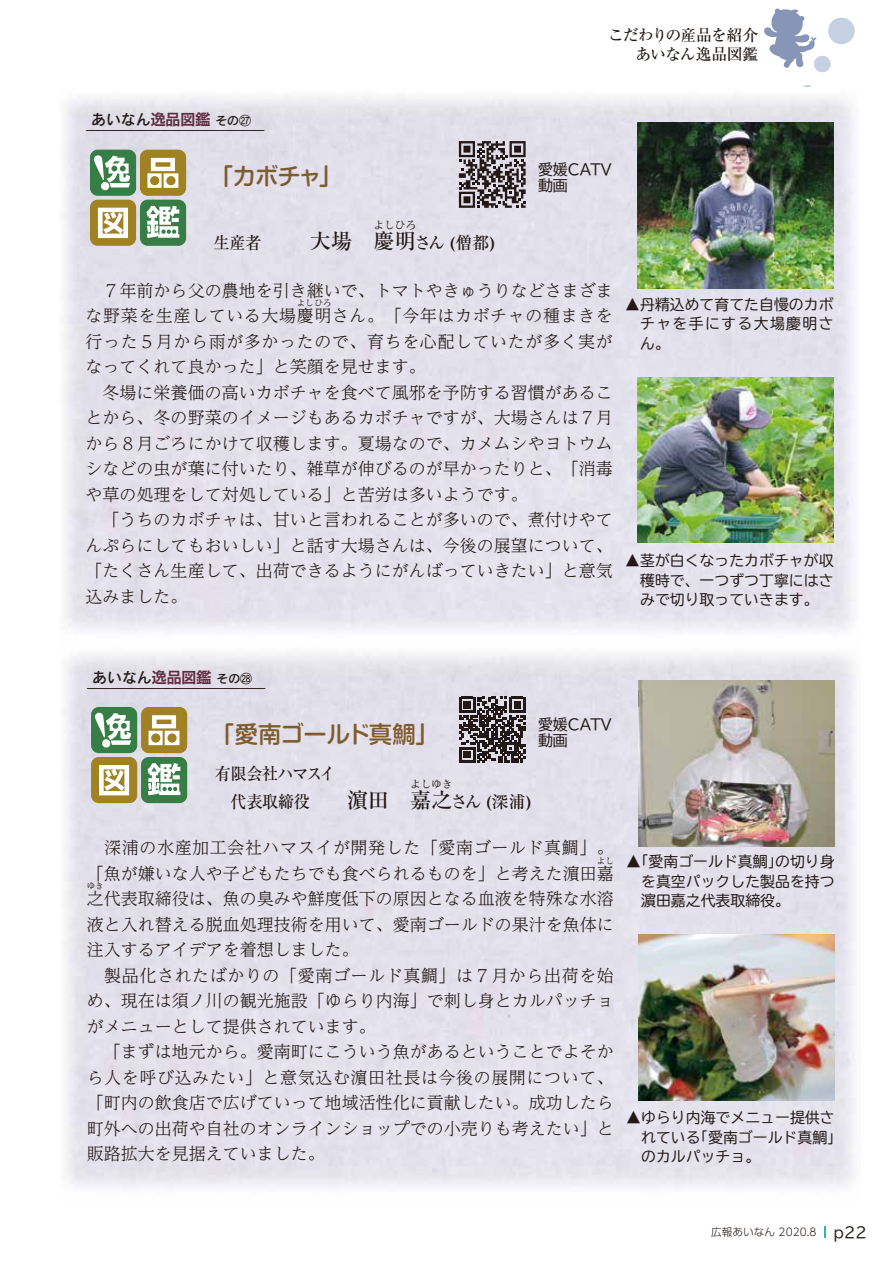
<style>
.page{position:relative;width:893px;height:1263px;background:#fff}
.page>*{position:absolute;margin:0;border:0;box-sizing:border-box;transform-origin:0 0}
.t1{font:500 23.4px "Shin M Go Pro";letter-spacing:-.02em;color:#7f5b2e}
.t2{font:500 23.4px "Shin M Go Pro";letter-spacing:-.04em;color:#7f5b2e}
.t3{font:500 21.3px "Ryumin Pro";color:#221815}
.t4{font:500 19.2px "Ryumin Pro";color:#221815}
.t5{font:300 16.95px/25.5px "UD Reimin Pr 6 N";color:#221815}
.t6{font:500 16.95px/27.8px "Ryumin Pro";letter-spacing:-.02em;color:#221815;scale:.95 1}
.t7{font:500 16.95px "Ryumin Pro";letter-spacing:-.02em;color:#221815}
.t8{font:500 15.9px/19.5px "Ryumin Pro";letter-spacing:-.06em;color:#221815;text-align:right}
.t9{font:14.85px/19.5px "TBUDR Go Std";color:#221815;text-align:justify}
.t10{font:14.85px "Rodin Pro N DB";color:#221815}
.t11{font:14.85px/15.9px "TBUD Go Std";color:#221815}
.t12{font:500 11.7px "Ryumin Pro";color:#221815}
.t13{font:300 10.65px "UD Shin Go Pr 6 N";color:#221815}
.t14{font:500 10.65px "Ryumin Pro";color:#221815}
.t15{font:300 8.55px "UD Reimin Pr 6 N";color:#221815}
.s1{font-family:"Shin Go Pro De";font-weight:700;color:#612c43}
.s2{font-size:11.85px}
.s3{font-size:21.3px}
.s4{font-family:"TBUD Go Std";font-weight:400;font-size:14.85px}
</style>
<div class="page">
<svg style="left:803px;top:85px;width:8px;height:2px"></svg>
<svg style="left:764px;top:8px;width:91px;height:65px"></svg>
<svg style="left:824px;top:1226px;width:2px;height:11px"></svg>
<img style="left:64px;top:97px;width:792px;height:1091px">
<img style="left:638px;top:680px;width:197px;height:166px">
<img style="left:638px;top:934px;width:197px;height:166px">
<div style="left:91px;top:707px;width:46px;height:46px;background:#377d46;border-radius:8px"></div>
<div style="left:141px;top:707px;width:46px;height:46px;background:#a08225;border-radius:8px"></div>
<div style="left:91px;top:757px;width:46px;height:46px;background:#a08225;border-radius:8px"></div>
<div style="left:141px;top:757px;width:46px;height:46px;background:#377d46;border-radius:8px"></div>
<svg style="left:99px;top:765px;width:30px;height:30px"></svg>
<svg style="left:95px;top:712px;width:36px;height:36px"></svg>
<svg style="left:149px;top:715px;width:30px;height:30px"></svg>
<svg style="left:148px;top:763px;width:32px;height:32px"></svg>
<svg style="left:459px;top:697px;width:66px;height:66px;background:#625b5c"></svg>
<svg style="left:156px;top:405px;width:19px;height:31px"></svg>
<img style="left:637px;top:123px;width:197px;height:166px">
<img style="left:637px;top:377px;width:197px;height:166px">
<div style="left:90px;top:150px;width:46px;height:46px;background:#377d46;border-radius:8px"></div>
<div style="left:140px;top:150px;width:46px;height:46px;background:#a08225;border-radius:8px"></div>
<div style="left:90px;top:200px;width:46px;height:46px;background:#a08225;border-radius:8px"></div>
<div style="left:140px;top:200px;width:46px;height:46px;background:#377d46;border-radius:8px"></div>
<svg style="left:98px;top:208px;width:30px;height:30px"></svg>
<svg style="left:93px;top:155px;width:37px;height:36px"></svg>
<svg style="left:147px;top:158px;width:31px;height:30px"></svg>
<svg style="left:147px;top:206px;width:32px;height:32px"></svg>
<svg style="left:459px;top:141px;width:67px;height:67px;background:#7a7478"></svg>
<p class="t10" style="left:91px;top:110px;width:161px">あいなん<span class="s1">逸品図鑑</span><span class="s2">その㉗</span></p>
<p class="t12" style="left:86px;top:122px;width:180px">――――――――――――――――</p>
<h1 class="t2" style="left:210px;top:158px;width:133px">「カボチャ」</h1>
<p class="t14" style="left:374px;top:217px;width:44px">よしひろ</p>
<p class="t3" style="left:395px;top:224px;width:23px">明</p>
<p class="t7" style="left:414px;top:229px;width:82px">さん (僧都)</p>
<p class="t6" style="left:214px;top:228px;width:192px">生産者　　 <span class="s3">大場 慶</span></p>
<p class="t8" style="left:608px;top:24px;width:152px">こだわりの産品を紹介あいなん逸品図鑑</p>
<p class="t11" style="left:538px;top:161px;width:75px">愛媛CATV動画</p>
<p class="t5" style="left:86px;top:277px;width:529px;text-align:right">７年前から父の農地を引き継いで、トマトやきゅうりなどさまざまな野菜を生産している大場慶明さん。「今年はカボチャの種まきを</p>
<p class="t15" style="left:297px;top:296px;width:36px">よしひろ</p>
<p class="t5" style="left:86px;top:328px;width:529px">行った５月から雨が多かったので、育ちを心配していたが多く実がなってくれて良かった」と笑顔を見せます。<br>　冬場に栄養価の高いカボチャを食べて風邪を予防する習慣があることから、冬の野菜のイメージもあるカボチャですが、大場さんは７月から８月ごろにかけて収穫します。夏場なので、カメムシやヨトウムシなどの虫が葉に付いたり、雑草が伸びるのが早かったりと、「消毒や草の処理をして対処している」と苦労は多いようです。<br>　「うちのカボチャは、甘いと言われることが多いので、煮付けやてんぷらにしてもおいしい」と話す大場さんは、今後の展望について、「たくさん生産して、出荷できるようにがんばっていきたい」と意気込みました。</p>
<p class="t4" style="left:181px;top:399px;width:135px">さわらび短歌会</p>
<p class="t9" style="left:640px;top:294px;width:195px;text-indent:-15px">▲丹精込めて育てた自慢のカボチャを手にする大場慶明さん。</p>
<p class="t9" style="left:640px;top:551px;width:195px;text-indent:-15px">▲茎が白くなったカボチャが収穫時で、一つずつ丁寧にはさみで切り取っていきます。</p>
<p class="t10" style="left:92px;top:667px;width:161px">あいなん<span class="s1">逸品図鑑</span><span class="s2">その㉘</span></p>
<p class="t12" style="left:87px;top:679px;width:180px">――――――――――――――――</p>
<h1 class="t1" style="left:211px;top:715px;width:229px">「愛南ゴールド真鯛」</h1>
<p class="t6" style="left:215px;top:758px;width:229px">有限会社ハマスイ<br>　代表取締役　　<span class="s3">濵田 嘉</span></p>
<p class="t11" style="left:538px;top:716px;width:75px">愛媛CATV動画</p>
<p class="t14" style="left:410px;top:775px;width:44px">よしゆき</p>
<p class="t3" style="left:431px;top:783px;width:23px">之</p>
<p class="t7" style="left:450px;top:788px;width:82px">さん (深浦)</p>
<p class="t5" style="left:87px;top:834px;width:529px">　深浦の水産加工会社ハマスイが開発した「愛南ゴールド真鯛」。「魚が嫌いな人や子どもたちでも食べられるものを」と考えた濵田嘉</p>
<p class="t15" style="left:597px;top:853px;width:19px">よし</p>
<p class="t5" style="left:87px;top:885px;width:529px">之代表取締役は、魚の臭みや鮮度低下の原因となる血液を特殊な水溶</p>
<p class="t15" style="left:87px;top:879px;width:19px">ゆき</p>
<p class="t5" style="left:87px;top:911px;width:529px">液と入れ替える脱血処理技術を用いて、愛南ゴールドの果汁を魚体に注入するアイデアを着想しました。<br>　製品化されたばかりの「愛南ゴールド真鯛」は７月から出荷を始め、現在は須ノ川の観光施設「ゆらり内海」で刺し身とカルパッチョがメニューとして提供されています。<br>　「まずは地元から。愛南町にこういう魚があるということでよそから人を呼び込みたい」と意気込む濵田社長は今後の展開について、「町内の飲食店で広げていって地域活性化に貢献したい。成功したら町外への出荷や自社のオンラインショップでの小売りも考えたい」と販路拡大を見据えていました。</p>
<p class="t4" style="left:182px;top:956px;width:135px">さわらび短歌会</p>
<p class="t9" style="left:641px;top:852px;width:195px;text-indent:-15px">▲「愛南ゴールド真鯛」の切り身を真空パックした製品を持つ濵田嘉之代表取締役。</p>
<p class="t9" style="left:641px;top:1108px;width:202px;text-align:left;text-indent:-15px">▲ゆらり内海でメニュー提供されている「愛南ゴールド真鯛」のカルパッチョ。</p>
<p class="t13" style="left:711px;top:1223px;width:157px">広報あいなん 2020.8 <span class="s4">p22</span></p>
</div>
